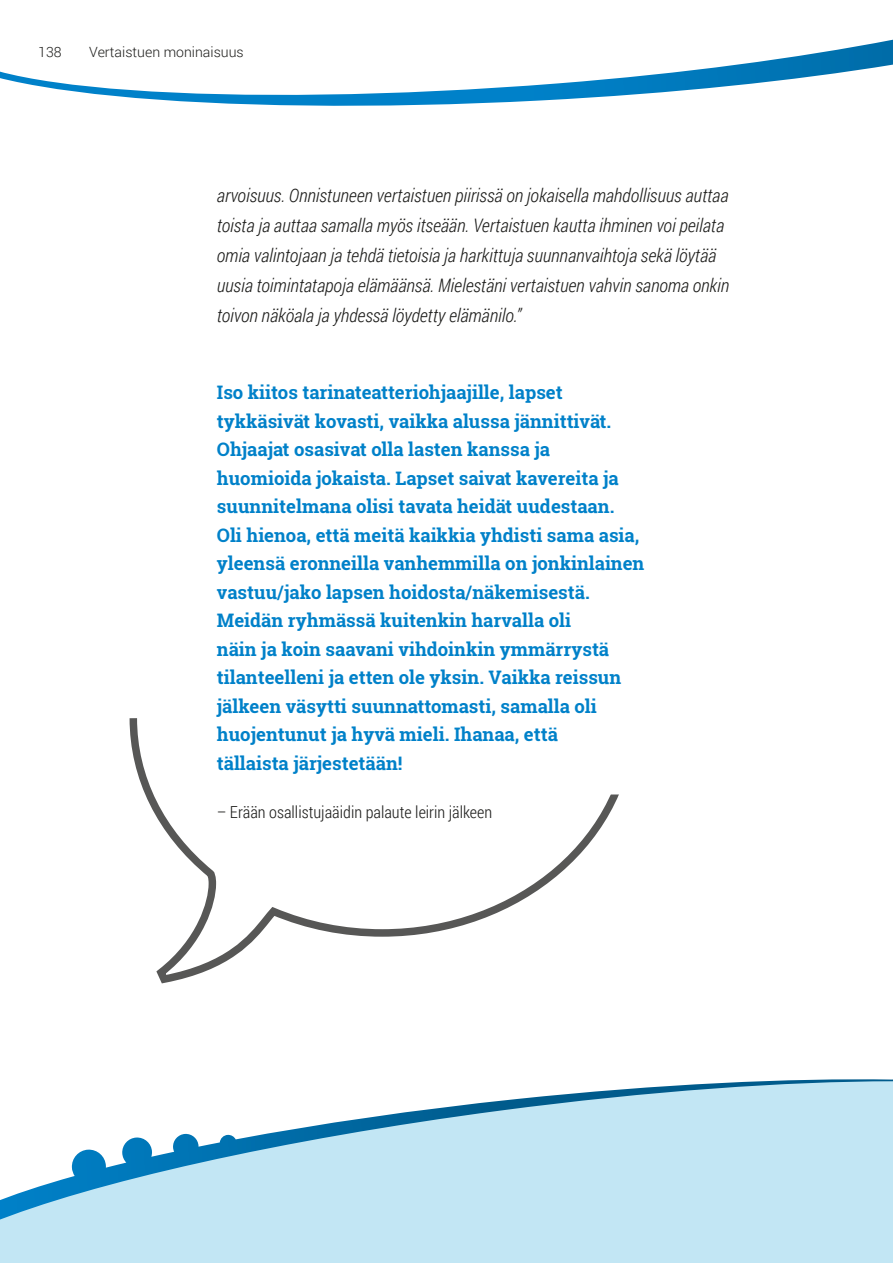
<style>
.page{position:relative;width:893px;height:1263px;background:#fff}
.page>*{position:absolute;margin:0;border:0;box-sizing:border-box;transform-origin:0 0}
.t1{font:700 18.6px/28.5px "Roboto Slab";color:#0081c9}
.t2{font:italic 300 18.6px/30px "Roboto Condensed";letter-spacing:-.005em;color:#1d1d1b}
.t3{font:300 16.5px "Roboto Condensed";color:#1d1d1b}
.t4{font:300 14.1px "Roboto";color:#1d1d1b}
</style>
<div class="page">
<svg style="left:0;top:39px;width:893px;height:67px"></svg>
<div style="left:0;top:1223px;width:893px;height:40px;background:#c2e6f4"></div>
<svg style="left:0;top:1079px;width:893px;height:144px"></svg>
<svg style="left:129px;top:718px;width:490px;height:266px"></svg>
<div style="left:217px;top:698px;width:432px;height:68px;background:#fff"></div>
<div style="left:217px;top:727px;width:432px;height:67px;background:#fff"></div>
<p class="t4" style="left:38px;top:43px;width:25px">138</p>
<p class="t4" style="left:89px;top:43px;width:156px">Vertaistuen moninaisuus</p>
<p class="t2" style="left:217px;top:180px;width:514px">arvoisuus. Onnistuneen vertaistuen piirissä on jokaisella mahdollisuus auttaa toista ja auttaa samalla myös itseään. Vertaistuen kautta ihminen voi peilata omia valintojaan ja tehdä tietoisia ja harkittuja suunnanvaihtoja sekä löytää uusia toimintatapoja elämäänsä. Mielestäni vertaistuen vahvin sanoma onkin toivon näköala ja yhdessä löydetty elämänilo.”</p>
<p class="t1" style="left:217px;top:378px;width:429px">Iso kiitos tarinateatteriohjaajille, lapset tykkäsivät kovasti, vaikka alussa jännittivät.<br>Ohjaajat osasivat olla lasten kanssa ja huomioida jokaista. Lapset saivat kavereita ja suunnitelmana olisi tavata heidät uudestaan.<br>Oli hienoa, että meitä kaikkia yhdisti sama asia, yleensä eronneilla vanhemmilla on jonkinlainen vastuu/jako lapsen hoidosta/näkemisestä.<br>Meidän ryhmässä kuitenkin harvalla oli<br>näin ja koin saavani vihdoinkin ymmärrystä tilanteelleni ja etten ole yksin. Vaikka reissun jälkeen väsytti suunnattomasti, samalla oli huojentunut ja hyvä mieli. Ihanaa, että<br>tällaista järjestetään!</p>
<p class="t3" style="left:217px;top:800px;width:277px">– Erään osallistujaäidin palaute leirin jälkeen</p>
</div>
